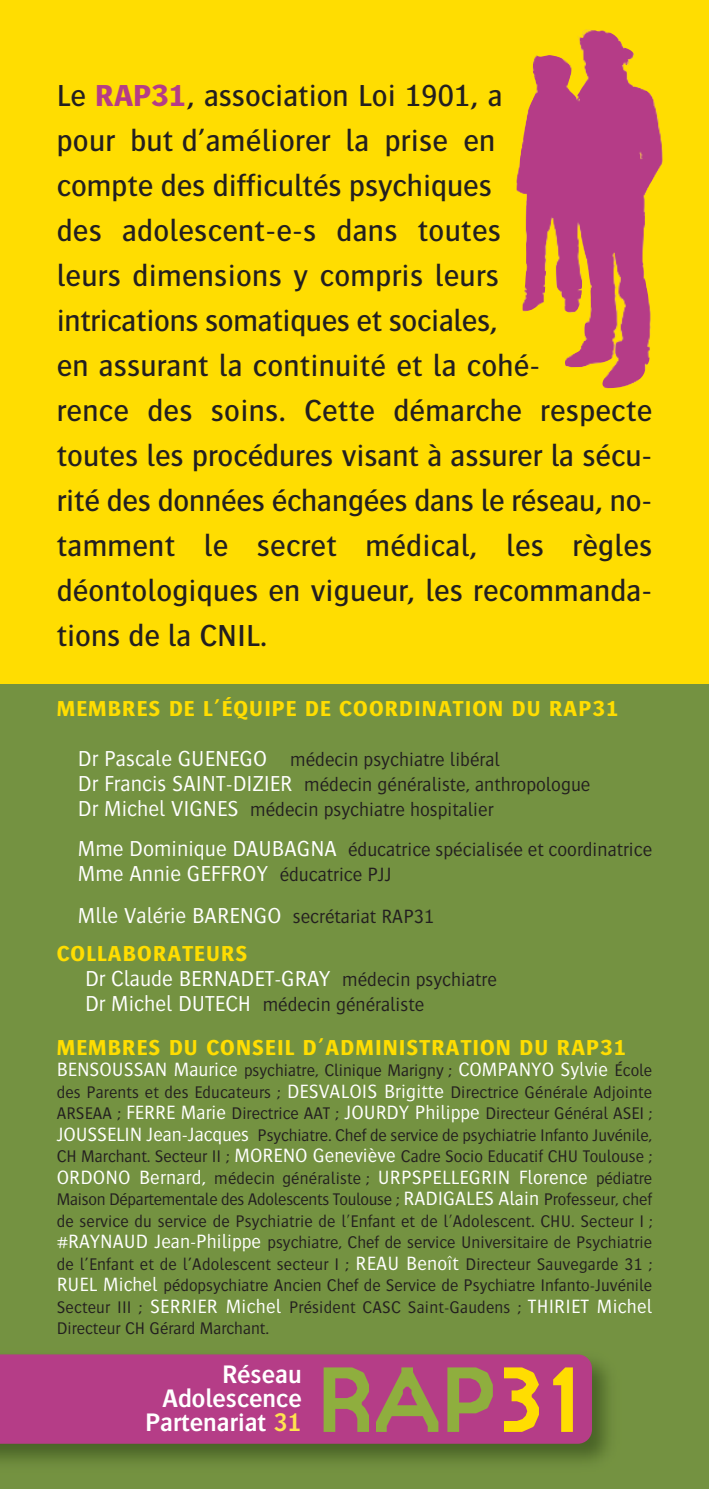
<style>
.page{position:relative;width:709px;height:1489px;background:#fff}
.page>*{position:absolute;margin:0;border:0;box-sizing:border-box;transform-origin:0 0}
.t1{font:700 96.75px "Citizen";color:#8fae3e}
.t2{font:500 31.5px/45px "Bosis";letter-spacing:.005em;color:#231f20}
.t3{font:600 26.25px/24.2px "Bosis";color:#fff;text-align:right}
.t4{font:300 22.5px/42.5px "Bosis";color:#fff}
.t5{font:700 22.5px "Bosis";letter-spacing:.05em;color:#ffdd01}
.t6{font:300 20px/25px "Bosis";color:#231f20}
.t7{font:300 20px "Bosis";letter-spacing:.01em;color:#fff}
.t8{font:300 17.5px/21.5px "Bosis";color:#231f20;text-align:justify}
.s1{font-weight:700;color:#b53d87}
.s2{font-size:22.5px;color:#fff}
.s3{font-size:20px;color:#231f20}
.s4{font-weight:700;color:#ffdd01}
.s5{font-size:20px;color:#fff}
.s6{font-size:17.5px;color:#231f20}
.s7{color:#ffe34f}
.s8{color:#ffdd01}
</style>
<div class="page">
<div style="left:0;top:0;width:709px;height:690px;background:#ffdd01"></div>
<div style="left:0;top:684px;width:709px;height:804px;background:#749241"></div>
<img style="left:516px;top:30px;width:146px;height:358px">
<img style="left:0;top:1362px;width:609px;height:100px">
<div style="left:0;top:1354px;width:592px;height:89px;background:#b53d87"></div>
<p class="t2" style="left:57px;top:72px;width:597px">Le <span class="s1">RAP31</span>, association Loi 1901, a<br>pour but d’améliorer la prise en<br>compte des difficultés psychiques<br>des adolescent-e-s dans toutes<br>leurs dimensions y compris leurs<br>intrications somatiques et sociales,<br>en assurant la continuité et la cohé-<br>rence des soins. Cette démarche respecte toutes les procédures visant à assurer la sécu&shy;rité des données échangées dans le réseau, no&shy;tamment le secret médical, les règles déontologiques en vigueur, les recommanda&shy;tions de la CNIL.</p>
<p class="t5" style="left:57px;top:694px;width:563px">MEMBRES DE L’ÉQUIPE DE COORDINATION DU RAP31</p>
<p class="t6" style="left:78px;top:746px;width:514px"><span class="s2">Dr Pascale GUENEGO</span> médecin psychiatre libéral<br><span class="s2">Dr Francis SAINT-DIZIER</span> médecin généraliste, anthropologue<br><span class="s2">Dr Michel VIGNES</span> médecin psychiatre hospitalier</p>
<p class="t6" style="left:78px;top:836px;width:576px"><span class="s2">Mme Dominique DAUBAGNA</span> éducatrice spécialisée et coordinatrice</p>
<p class="t4" style="left:78px;top:851px;width:358px">Mme Annie GEFFROY <span class="s3">éducatrice PJJ<br></span>Mlle Valérie BARENGO <span class="s3">secrétariat RAP31</span></p>
<p class="t4" style="left:85px;top:940px;width:413px;line-height:25px;text-indent:-28px"><span class="s4">COLLABORATEURS<br></span>Dr Claude BERNADET-GRAY <span class="s3">médecin psychiatre</span></p>
<p class="t6" style="left:85px;top:991px;width:341px"><span class="s2">Dr Michel DUTECH</span> médecin généraliste</p>
<p class="t5" style="left:57px;top:1033px;width:571px">MEMBRES DU CONSEIL D’ADMINISTRATION DU RAP31</p>
<p class="t8" style="left:57px;top:1059px;width:597px"><span class="s5">BENSOUSSAN Maurice</span> psychiatre, Clinique Marigny ; <span class="s5">COMPANYO Sylvie</span> École des Parents et des Educateurs ; <span class="s5">DESVALOIS Brigitte</span> Directrice Générale Adjointe ARSEAA ; <span class="s5">FERRE Marie</span> Directrice AAT ; <span class="s5">JOURDY Philippe</span> Directeur Général ASEI ; <span class="s5">JOUSSELIN Jean-Jacques</span> Psychiatre. Chef de service de psychiatrie Infanto Juvénile, CH Marchant. Secteur II ; <span class="s5">MORENO Geneviève</span> Cadre Socio Educatif CHU Toulouse ;</p>
<p class="t7" style="left:57px;top:1165px;width:597px">ORDONO Bernard, <span class="s6">médecin généraliste ;</span> URPSPELLEGRIN Florence <span class="s6">pédiatre</span></p>
<p class="t8" style="left:57px;top:1188px;width:597px">Maison Départementale des Adolescents Toulouse ; <span class="s5">RADIGALES Alain</span> Professeur, chef de service du service de Psychiatrie de l'Enfant et de l'Adolescent. CHU. Secteur I ; <span class="s5">#RAYNAUD Jean-Philippe</span> psychiatre, Chef de service Universitaire de Psychiatrie de l’Enfant et de l’Adolescent secteur I ; <span class="s5">REAU Benoît</span> Directeur Sauvegarde 31 ; <span class="s5">RUEL Michel</span> pédopsychiatre Ancien Chef de Service de Psychiatre Infanto-Juvénile Secteur III ; <span class="s5">SERRIER Michel</span> Président CASC Saint-Gaudens ; <span class="s5">THIRIET Michel </span>Directeur CH Gérard Marchant.</p>
<h3 class="t3" style="left:145px;top:1361px;width:158px">Réseau<br>Adolescence<br>Partenariat <span class="s7">31</span></h3>
<h1 class="t1" style="left:316px;top:1341px;width:268px">RAP<span class="s8">31</span></h1>
</div>
